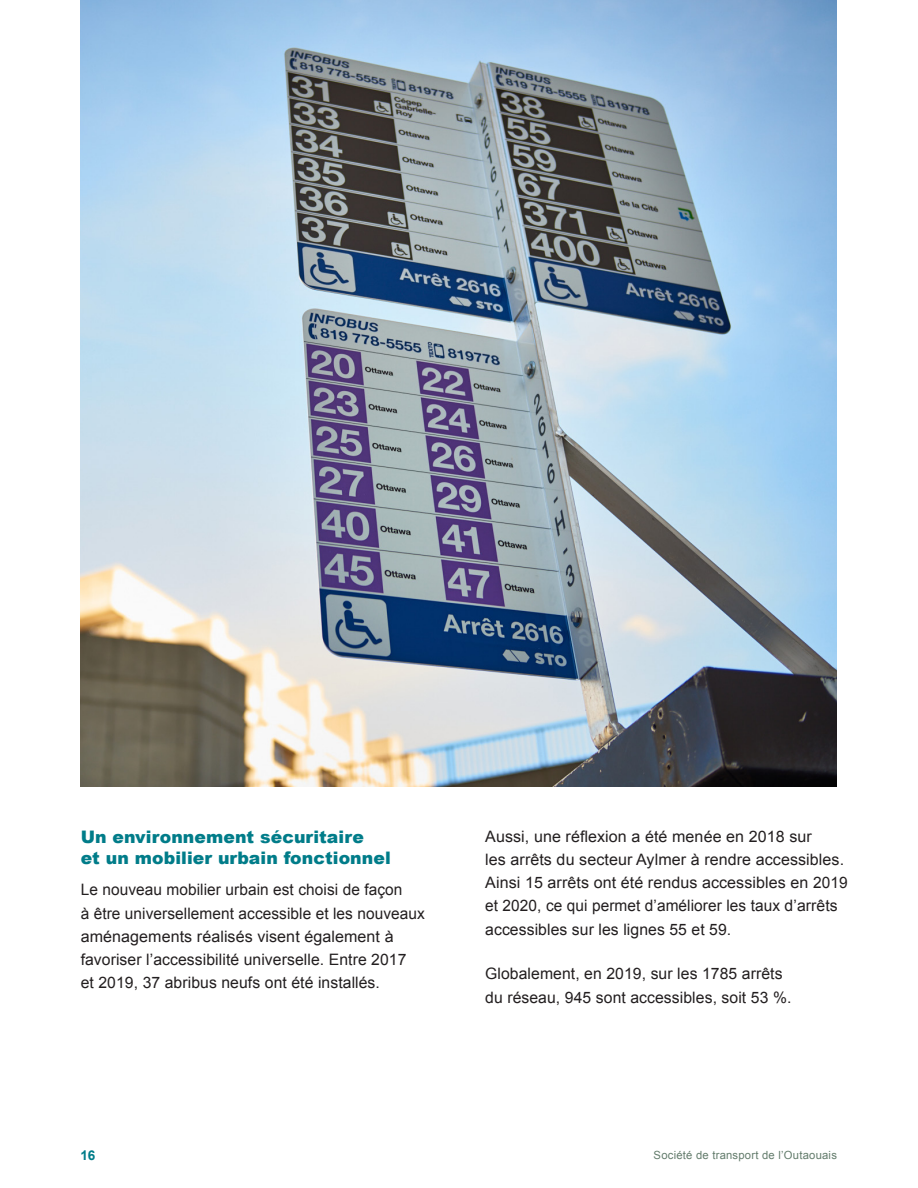
<style>
.page{position:relative;width:918px;height:1188px;background:#fff}
.page>*{position:absolute;margin:0;border:0;box-sizing:border-box;transform-origin:0 0}
.t1{font:900 17.25px/21px "Arial";letter-spacing:.005em;color:#007c89}
.Body{font:15.75px/23.2px "Arial";letter-spacing:.005em;color:#231f20}
.t2{font:700 13.5px "Arial";color:#007c89}
.t3{font:11.25px "Arial";letter-spacing:.02em;color:#637c6c}
</style>
<div class="page">
<img style="left:80px;top:0;width:757px;height:787px">
<h4 class="t1" style="left:81px;top:825px;width:312px">Un environnement sécuritaire<br>et un mobilier urbain fonctionnel</h4>
<p class="Body" style="left:81px;top:878px;width:346px">Le nouveau mobilier urbain est choisi de façon<br>à être universellement accessible et les nouveaux aménagements réalisés visent également à favoriser l’accessibilité universelle. Entre 2017<br>et 2019, 37 abribus neufs ont été installés.</p>
<p class="Body" style="left:485px;top:825px;width:364px">Aussi, une réflexion a été menée en 2018 sur<br>les arrêts du secteur Aylmer à rendre accessibles.<br>Ainsi 15 arrêts ont été rendus accessibles en 2019 et 2020, ce qui permet d’améliorer les taux d’arrêts accessibles sur les lignes 55 et 59.</p>
<p class="Body" style="left:485px;top:962px;width:308px">Globalement, en 2019, sur les 1785 arrêts du réseau, 945 sont accessibles, soit 53 %.</p>
<p class="t2" style="left:80px;top:1146px;width:17px">16</p>
<p class="t3" style="left:654px;top:1148px;width:185px">Société de transport de l’Outaouais</p>
</div>
